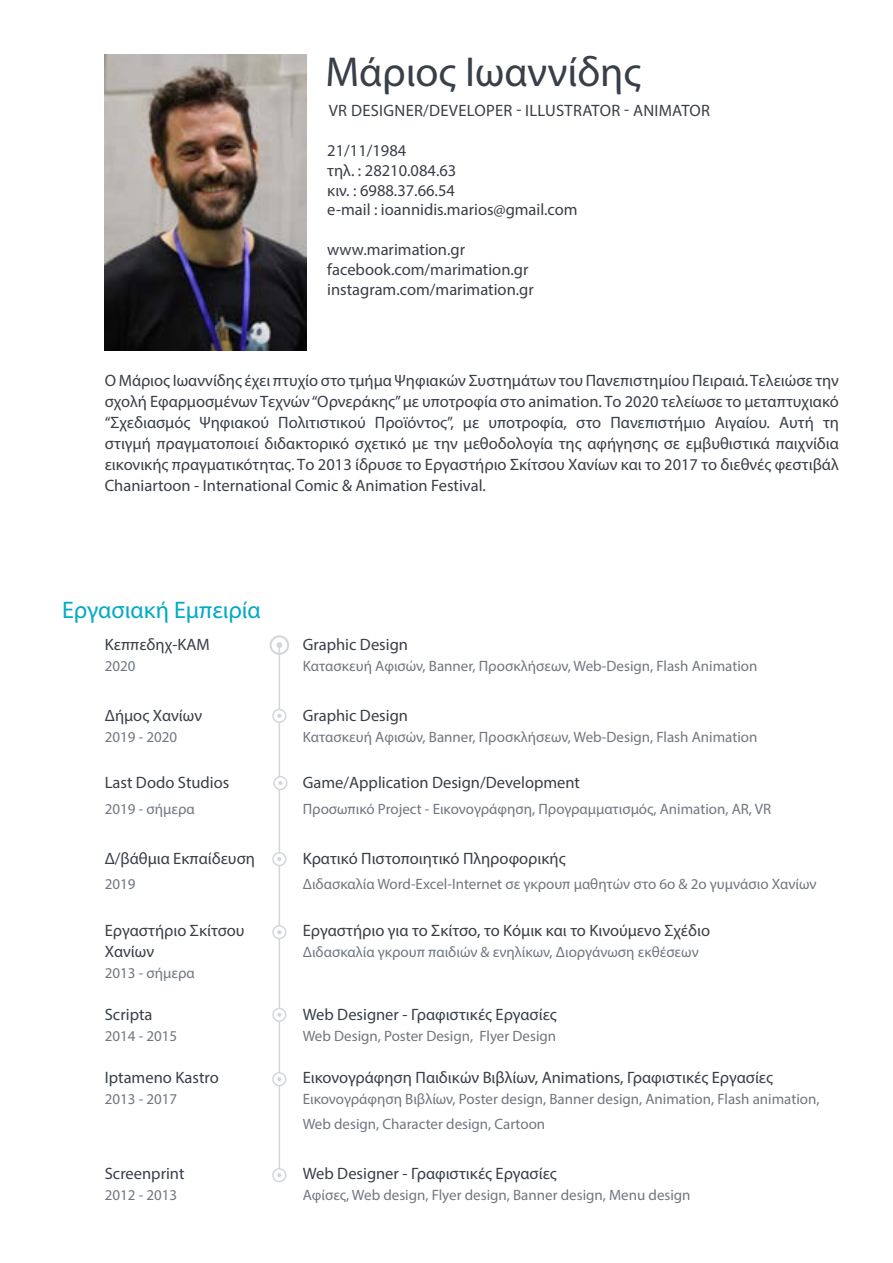
<style>
.page{position:relative;width:893px;height:1263px;background:#fff}
.page>*{position:absolute;margin:0;border:0;box-sizing:border-box;transform-origin:0 0}
.t1{font:42px "Myriad Pro";color:#393f48}
.t2{font:24px "Myriad Pro";color:#03a9c5}
.t3{font:16.5px/19.8px "Myriad Pro";color:#393f48}
.t4{font:16.5px "Myriad Pro";letter-spacing:.02em;color:#393f48}
.t5{font:15px/25.2px "Myriad Pro";color:#707780}
</style>
<div class="page">
<img style="left:105px;top:54px;width:201px;height:297px">
<svg style="left:276px;top:642px;width:6px;height:6px"></svg>
<div style="left:270px;top:635px;width:19px;height:20px;border:2px solid #d4d7da;border-radius:50%"></div>
<hr style="left:279px;top:645px;width:1px;height:535px;background:#d4d7da">
<div style="left:273px;top:1073px;width:13px;height:12px;background:#fff;border-radius:50%"></div>
<div style="left:272px;top:1072px;width:14px;height:14px;border:2px solid #d4d7da;border-radius:50%"></div>
<svg style="left:277px;top:1077px;width:4px;height:4px"></svg>
<div style="left:273px;top:1169px;width:13px;height:12px;background:#fff;border-radius:50%"></div>
<div style="left:272px;top:1168px;width:14px;height:14px;border:2px solid #d4d7da;border-radius:50%"></div>
<svg style="left:277px;top:1173px;width:4px;height:4px"></svg>
<div style="left:273px;top:853px;width:13px;height:12px;background:#fff;border-radius:50%"></div>
<div style="left:272px;top:852px;width:14px;height:14px;border:2px solid #d4d7da;border-radius:50%"></div>
<svg style="left:277px;top:857px;width:4px;height:4px"></svg>
<div style="left:273px;top:926px;width:13px;height:12px;background:#fff;border-radius:50%"></div>
<div style="left:272px;top:925px;width:14px;height:14px;border:2px solid #d4d7da;border-radius:50%"></div>
<svg style="left:277px;top:930px;width:4px;height:4px"></svg>
<div style="left:273px;top:1008px;width:13px;height:13px;background:#fff;border-radius:50%"></div>
<div style="left:272px;top:1008px;width:14px;height:14px;border:2px solid #d4d7da;border-radius:50%"></div>
<svg style="left:277px;top:1013px;width:4px;height:4px"></svg>
<div style="left:273px;top:709px;width:13px;height:13px;background:#fff;border-radius:50%"></div>
<div style="left:272px;top:709px;width:14px;height:14px;border:2px solid #d4d7da;border-radius:50%"></div>
<svg style="left:277px;top:714px;width:4px;height:4px"></svg>
<div style="left:274px;top:777px;width:13px;height:12px;background:#fff;border-radius:50%"></div>
<div style="left:273px;top:776px;width:15px;height:14px;border:2px solid #d4d7da;border-radius:50%"></div>
<svg style="left:278px;top:781px;width:5px;height:4px"></svg>
<h1 class="t1" style="left:325px;top:46px;width:317px">Μάριος Ιωαννίδης</h1>
<p class="t4" style="left:329px;top:100px;width:383px">VR DESIGNER/DEVELOPER - ILLUSTRATOR - ANIMATOR</p>
<p class="t3" style="left:327px;top:140px;width:252px">21/11/1984<br>τηλ. : 28210.084.63<br>κιν. : 6988.37.66.54<br>e-mail : ioannidis.marios@gmail.com</p>
<p class="t3" style="left:327px;top:239px;width:208px">www.marimation.gr facebook.com/marimation.gr instagram.com/marimation.gr</p>
<p class="t3" style="left:105px;top:370px;width:736px;line-height:21px;text-align:justify">Ο Μάριος Ιωαννίδης έχει πτυχίο στο τμήμα Ψηφιακών Συστημάτων του Πανεπιστημίου Πειραιά. Τελειώσε την σχολή Εφαρμοσμένων Τεχνών “Ορνεράκης” με υποτροφία στο animation. Το 2020 τελείωσε το μεταπτυχιακό “Σχεδιασμός Ψηφιακού Πολιτιστικού Προϊόντος”, με υποτροφία, στο Πανεπιστήμιο Αιγαίου. Αυτή τη στιγμή πραγματοποιεί διδακτορικό σχετικό με την μεθοδολογία της αφήγησης σε εμβυθιστικά παιχνίδια εικονικής πραγματικότητας. Το 2013 ίδρυσε το Εργαστήριο Σκίτσου Χανίων και το 2017 το διεθνές φεστιβάλ Chaniartoon - International Comic &amp; Animation Festival.</p>
<h2 class="t2" style="left:62px;top:595px;width:200px">Εργασιακή Εμπειρία</h2>
<p class="t3" style="left:105px;top:634px;width:107px">Κεππεδηχ-ΚΑΜ</p>
<p class="t3" style="left:303px;top:634px;width:107px">Graphic Design</p>
<p class="t5" style="left:105px;top:653px;width:32px">2020</p>
<p class="t5" style="left:303px;top:653px;width:456px">Κατασκευή Αφισών, Banner, Προσκλήσεων, Web-Design, Flash Animation</p>
<p class="t3" style="left:105px;top:705px;width:99px">Δήμος Χανίων</p>
<p class="t3" style="left:303px;top:705px;width:107px">Graphic Design</p>
<p class="t5" style="left:105px;top:724px;width:74px">2019 - 2020</p>
<p class="t5" style="left:303px;top:724px;width:456px">Κατασκευή Αφισών, Banner, Προσκλήσεων, Web-Design, Flash Animation</p>
<p class="t3" style="left:105px;top:773px;width:126px">Last Dodo Studios</p>
<p class="t3" style="left:303px;top:773px;width:279px">Game/Application Design/Development</p>
<p class="t5" style="left:105px;top:796px;width:91px">2019 - σήμερα</p>
<p class="t5" style="left:303px;top:796px;width:470px">Προσωπικό Project - Εικονογράφηση, Προγραμματισμός, Animation, AR, VR</p>
<p class="t3" style="left:105px;top:848px;width:152px">Δ/βάθμια Εκπαίδευση</p>
<p class="t3" style="left:303px;top:848px;width:264px">Κρατικό Πιστοποιητικό Πληροφορικής</p>
<p class="t5" style="left:105px;top:871px;width:32px">2019</p>
<p class="t5" style="left:303px;top:871px;width:515px">Διδασκαλία Word-Excel-Internet σε γκρουπ μαθητών στο 6ο &amp; 2ο γυμνάσιο Χανίων</p>
<p class="t3" style="left:105px;top:920px;width:141px">Εργαστήριο Σκίτσου</p>
<p class="t3" style="left:303px;top:920px;width:409px">Εργαστήριο για το Σκίτσο, το Κόμικ και το Κινούμενο Σχέδιο</p>
<p class="t3" style="left:105px;top:941px;width:51px">Χανίων</p>
<p class="t5" style="left:303px;top:939px;width:397px">Διδασκαλία γκρουπ παιδιών &amp; ενηλίκων, Διοργάνωση εκθέσεων</p>
<p class="t5" style="left:105px;top:960px;width:91px">2013 - σήμερα</p>
<p class="t3" style="left:105px;top:1004px;width:49px">Scripta</p>
<p class="t3" style="left:303px;top:1004px;width:256px">Web Designer - Γραφιστικές Εργασίες</p>
<p class="t5" style="left:105px;top:1023px;width:74px">2014 - 2015</p>
<p class="t5" style="left:303px;top:1023px;width:255px">Web Design, Poster Design, Flyer Design</p>
<p class="t3" style="left:105px;top:1067px;width:116px">Iptameno Kastro</p>
<p class="t3" style="left:303px;top:1067px;width:472px">Εικονογράφηση Παιδικών Βιβλίων, Animations, Γραφιστικές Εργασίες</p>
<p class="t5" style="left:105px;top:1086px;width:74px">2013 - 2017</p>
<p class="t5" style="left:303px;top:1086px;width:518px">Εικονογράφηση Βιβλίων, Poster design, Banner design, Animation, Flash animation,<br>Web design, Character design, Cartoon</p>
<p class="t3" style="left:105px;top:1164px;width:81px">Screenprint</p>
<p class="t3" style="left:303px;top:1164px;width:256px">Web Designer - Γραφιστικές Εργασίες</p>
<p class="t5" style="left:105px;top:1182px;width:74px">2012 - 2013</p>
<p class="t5" style="left:303px;top:1182px;width:389px">Αφίσες, Web design, Flyer design, Banner design, Menu design</p>
</div>
